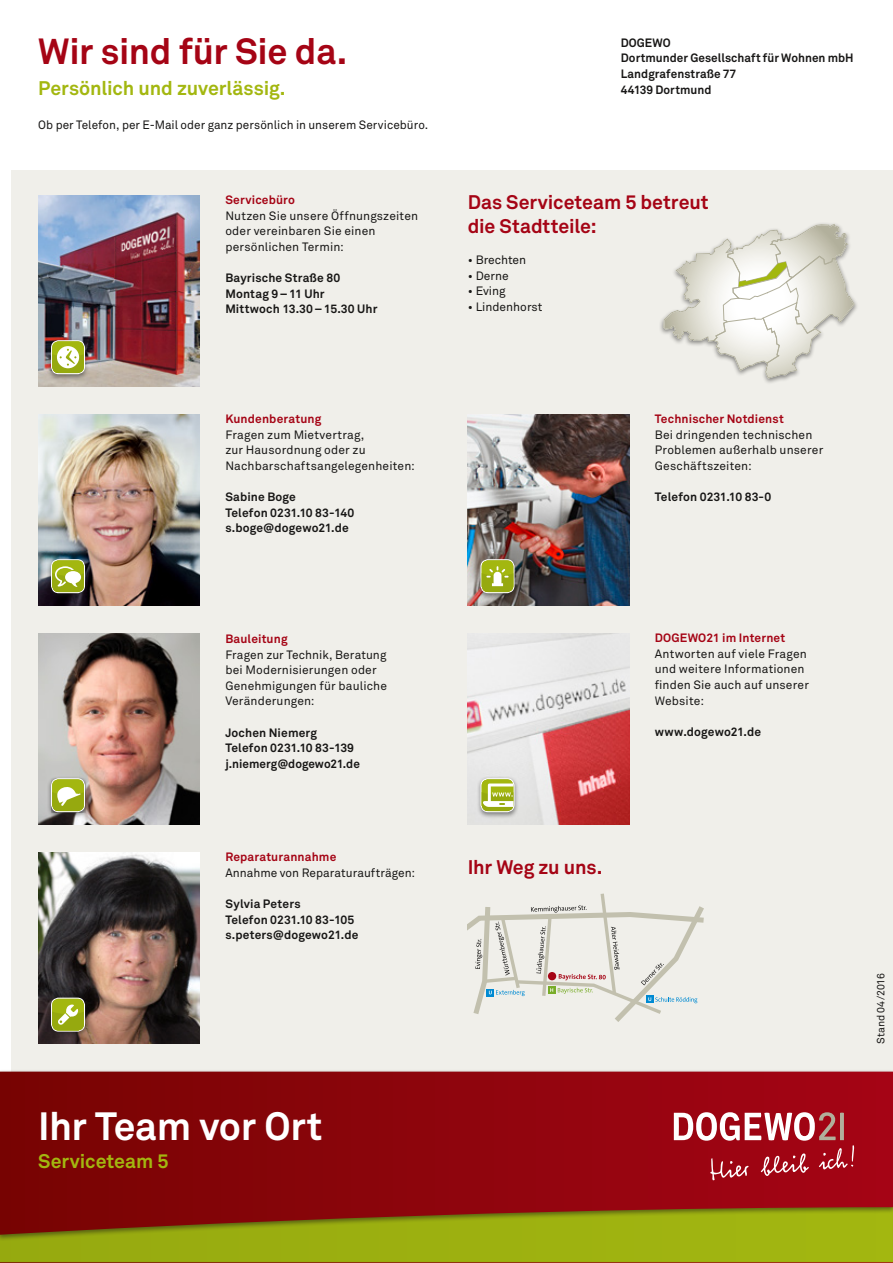
<style>
.page{position:relative;width:893px;height:1263px;background:#fff}
.page>*{position:absolute;margin:0;border:0;box-sizing:border-box;transform-origin:0 0}
.t1{font:700 39px "Akkurat Pro";letter-spacing:-.01em;color:#fff}
.t2{font:700 36px "Akkurat Pro";letter-spacing:-.01em;color:#a50415}
.t3{font:700 19.5px/23.4px "Akkurat Pro";letter-spacing:-.005em;color:#a50415}
.t4{font:700 19.5px "Akkurat Pro";letter-spacing:-.005em;color:#a3b710}
.t5{font:12px/15.6px "Akkurat Pro";letter-spacing:.01em;color:#181716}
.t6{font:700 12px/15.6px "Akkurat Pro";letter-spacing:.01em;color:#181716}
.t7{font:700 12px "Akkurat Pro";letter-spacing:.015em;color:#a50415}
.t8{font:10.5px "Akkurat Pro";color:#181716}
</style>
<div class="page">
<div style="left:11px;top:171px;width:882px;height:903px;background:#f0efea"></div>
<svg style="left:0;top:1071px;width:893px;height:192px;background:#8f2f0d"></svg>
<svg style="left:674px;top:1112px;width:180px;height:68px;background:#b23b46"></svg>
<svg style="left:663px;top:224px;width:192px;height:155px"></svg>
<img style="left:38px;top:415px;width:162px;height:191px">
<img style="left:38px;top:853px;width:162px;height:191px">
<img style="left:38px;top:196px;width:162px;height:191px">
<img style="left:38px;top:634px;width:162px;height:191px">
<img style="left:468px;top:415px;width:161px;height:191px">
<img style="left:468px;top:634px;width:161px;height:191px">
<svg style="left:468px;top:893px;width:236px;height:129px"></svg>
<div style="left:548px;top:972px;width:8px;height:8px;background:#a50415;border-radius:50%"></div>
<div style="left:47px;top:338px;width:43px;height:43px;background:#181716;opacity:.5"></div>
<svg style="left:51px;top:340px;width:34px;height:34px"></svg>
<div style="left:52px;top:341px;width:32px;height:32px;background:#a3b710;border-radius:6px"></div>
<svg style="left:52px;top:346px;width:32px;height:27px"></svg>
<div style="left:47px;top:557px;width:43px;height:43px;background:#181716;opacity:.5"></div>
<svg style="left:51px;top:559px;width:34px;height:34px"></svg>
<div style="left:52px;top:560px;width:32px;height:32px;background:#a3b710;border-radius:6px"></div>
<svg style="left:52px;top:566px;width:32px;height:26px"></svg>
<div style="left:47px;top:776px;width:43px;height:43px;background:#181716;opacity:.5"></div>
<div style="left:51px;top:778px;width:34px;height:34px;background:#ababa8"></div>
<svg style="left:51px;top:778px;width:34px;height:34px"></svg>
<div style="left:52px;top:779px;width:32px;height:32px;background:#a3b710;border-radius:6px"></div>
<svg style="left:52px;top:787px;width:32px;height:24px"></svg>
<div style="left:476px;top:776px;width:43px;height:43px;background:#181716;opacity:.5"></div>
<svg style="left:480px;top:778px;width:34px;height:34px"></svg>
<div style="left:482px;top:779px;width:31px;height:32px;background:#a3b710;border-radius:6px"></div>
<svg style="left:480px;top:783px;width:33px;height:28px"></svg>
<div style="left:476px;top:557px;width:43px;height:43px;background:#181716;opacity:.5"></div>
<svg style="left:480px;top:559px;width:34px;height:34px"></svg>
<div style="left:482px;top:560px;width:31px;height:32px;background:#a3b710;border-radius:6px"></div>
<svg style="left:482px;top:566px;width:31px;height:26px"></svg>
<div style="left:47px;top:995px;width:43px;height:43px;background:#181716;opacity:.5"></div>
<svg style="left:51px;top:998px;width:34px;height:34px"></svg>
<div style="left:52px;top:999px;width:32px;height:31px;background:#a3b710;border-radius:6px"></div>
<svg style="left:52px;top:1004px;width:32px;height:26px"></svg>
<h2 class="t2" style="left:38px;top:29px;width:311px">Wir sind für Sie da.</h2>
<h3 class="t4" style="left:38px;top:76px;width:249px">Persönlich und zuverlässig.</h3>
<p class="t5" style="left:38px;top:117px;width:391px">Ob per Telefon, per E-Mail oder ganz persönlich in unserem Servicebüro.</p>
<p class="t7" style="left:225px;top:192px;width:71px">Servicebüro</p>
<p class="t5" style="left:225px;top:208px;width:194px">Nutzen Sie unsere Öffnungszeiten oder vereinbaren Sie einen persönlichen Termin:</p>
<p class="t6" style="left:225px;top:270px;width:154px">Bayrische Straße 80<br>Montag 9–11 Uhr<br>Mittwoch 13.30–15.30 Uhr</p>
<p class="t7" style="left:225px;top:411px;width:97px">Kundenberatung</p>
<p class="t5" style="left:225px;top:427px;width:191px">Fragen zum Mietvertrag,<br>zur Hausordnung oder zu<br>Nachbarschaftsangelegenheiten:</p>
<p class="t6" style="left:225px;top:489px;width:131px">Sabine Boge<br>Telefon 0231.10 83-140 s.boge@dogewo21.de</p>
<p class="t7" style="left:225px;top:631px;width:64px">Bauleitung</p>
<p class="t5" style="left:225px;top:647px;width:163px">Fragen zur Technik, Beratung bei Modernisierungen oder<br>Genehmigungen für bauliche<br>Veränderungen:</p>
<p class="t6" style="left:225px;top:725px;width:136px">Jochen Niemerg<br>Telefon 0231.10 83-139 j.niemerg@dogewo21.de</p>
<p class="t7" style="left:225px;top:849px;width:113px">Reparaturannahme</p>
<p class="t5" style="left:225px;top:865px;width:191px">Annahme von Reparaturaufträgen:</p>
<p class="t6" style="left:225px;top:896px;width:135px">Sylvia Peters<br>Telefon 0231.10 83-105 s.peters@dogewo21.de</p>
<h1 class="t1" style="left:38px;top:1102px;width:286px">Ihr Team vor Ort</h1>
<h3 class="t4" style="left:38px;top:1149px;width:132px">Serviceteam 5</h3>
<p class="t6" style="left:621px;top:35px;width:234px">DOGEWO<br>Dortmunder Gesellschaft für Wohnen mbH<br>Landgrafenstraße 77<br>44139 Dortmund</p>
<h3 class="t3" style="left:468px;top:191px;width:242px">Das Serviceteam 5 betreut die Stadtteile:</h3>
<p class="t5" style="left:468px;top:252px;width:60px">• Brechten</p>
<p class="t5" style="left:468px;top:268px;width:43px">• Derne</p>
<p class="t5" style="left:468px;top:284px;width:39px">• Eving</p>
<p class="t5" style="left:468px;top:299px;width:76px">• Lindenhorst</p>
<p class="t7" style="left:655px;top:411px;width:131px">Technischer Notdienst</p>
<p class="t5" style="left:655px;top:427px;width:170px">Bei dringenden technischen<br>Problemen außerhalb unserer<br>Geschäftszeiten:</p>
<p class="t6" style="left:655px;top:489px;width:118px">Telefon 0231.10 83-0</p>
<h3 class="t3" style="left:468px;top:855px;width:136px">Ihr Weg zu uns.</h3>
<p class="t7" style="left:655px;top:630px;width:132px">DOGEWO21 im Internet</p>
<p class="t5" style="left:655px;top:646px;width:156px">Antworten auf viele Fragen und weitere Informationen finden Sie auch auf unserer<br>Website:</p>
<p class="t6" style="left:655px;top:724px;width:108px">www.dogewo21.de</p>
<p class="t8" style="left:875px;top:1044px;width:73px;rotate:-90deg">Stand 04/2016</p>
</div>
